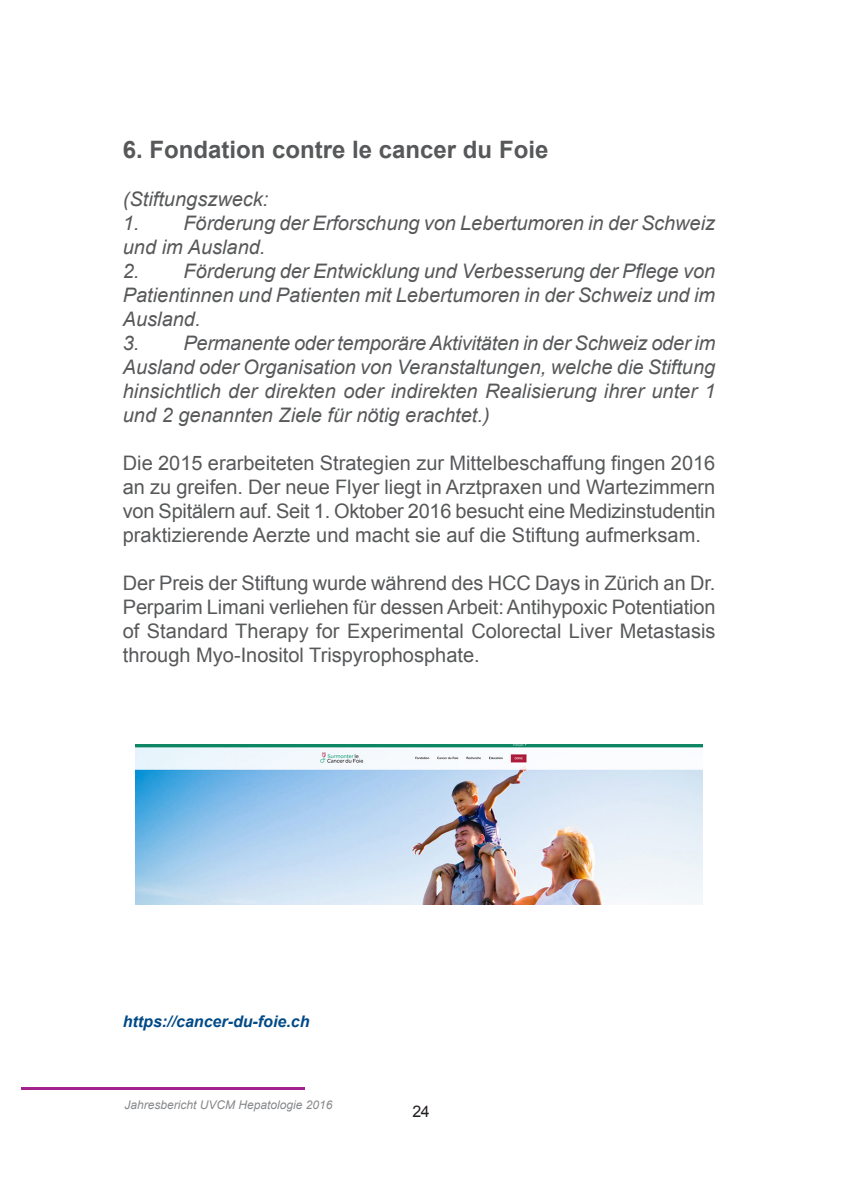
<style>
.page{position:relative;width:842px;height:1191px;background:#fff}
.page>*{position:absolute;margin:0;border:0;box-sizing:border-box;transform-origin:0 0}
.Arial_10_regular{font:700 24px "Arial";color:#57585a}
.Arial_10_regular-2{font:20px/24px "Arial";color:#57585a;text-align:justify}
.Arial_10_regular-3{font:italic 20px/24px "Arial";color:#57585a;text-align:justify}
.Arial_10_regular-4{font:italic 700 16px "Arial";color:#004a87}
.t1{font:16px "Arial";color:#231f20}
.t2{font:italic 12px "Arial";color:#87898c}
</style>
<div class="page">
<hr style="left:21px;top:1087px;width:284px;height:3px;background:#a2238e">
<img style="left:136px;top:744px;width:566px;height:160px">
<p class="Arial_10_regular" style="left:123px;top:134px;width:427px">6. Fondation contre le cancer du Foie</p>
<p class="Arial_10_regular-3" style="left:123px;top:187px;width:147px">(Stiftungszweck:</p>
<p class="Arial_10_regular-3" style="left:123px;top:211px;width:594px">1. Förderung der Erforschung von Lebertumoren in der Schweiz und im Ausland.</p>
<p class="Arial_10_regular-3" style="left:123px;top:259px;width:594px">2. Förderung der Entwicklung und Verbesserung der Pflege von Patientinnen und Patienten mit Lebertumoren in der Schweiz und im Ausland.</p>
<p class="Arial_10_regular-3" style="left:123px;top:331px;width:594px">3. Permanente oder temporäre Aktivitäten in der Schweiz oder im Ausland oder Organisation von Veranstaltungen, welche die Stiftung hinsichtlich der direkten oder indirekten Realisierung ihrer unter 1 und 2 genannten Ziele für nötig erachtet.)</p>
<p class="Arial_10_regular-2" style="left:123px;top:451px;width:594px">Die 2015 erarbeiteten Strategien zur Mittelbeschaffung fingen 2016 an zu greifen. Der neue Flyer liegt in Arztpraxen und Wartezimmern von Spitälern auf. Seit 1. Oktober 2016 besucht eine Medizinstudentin praktizierende Aerzte und macht sie auf die Stiftung aufmerksam.</p>
<p class="Arial_10_regular-2" style="left:123px;top:571px;width:594px">Der Preis der Stiftung wurde während des HCC Days in Zürich an Dr.<br>Perparim Limani verliehen für dessen Arbeit: Antihypoxic Potentiation of Standard Therapy for Experimental Colorectal Liver Metastasis through Myo-Inositol Trispyrophosphate.</p>
<p class="Arial_10_regular-4" style="left:123px;top:1011px;width:188px">https://cancer-du-foie.ch</p>
<p class="t2" style="left:124px;top:1097px;width:210px">Jahresbericht UVCM Hepatologie 2016</p>
<p class="t1" style="left:412px;top:1100px;width:19px">24</p>
</div>
